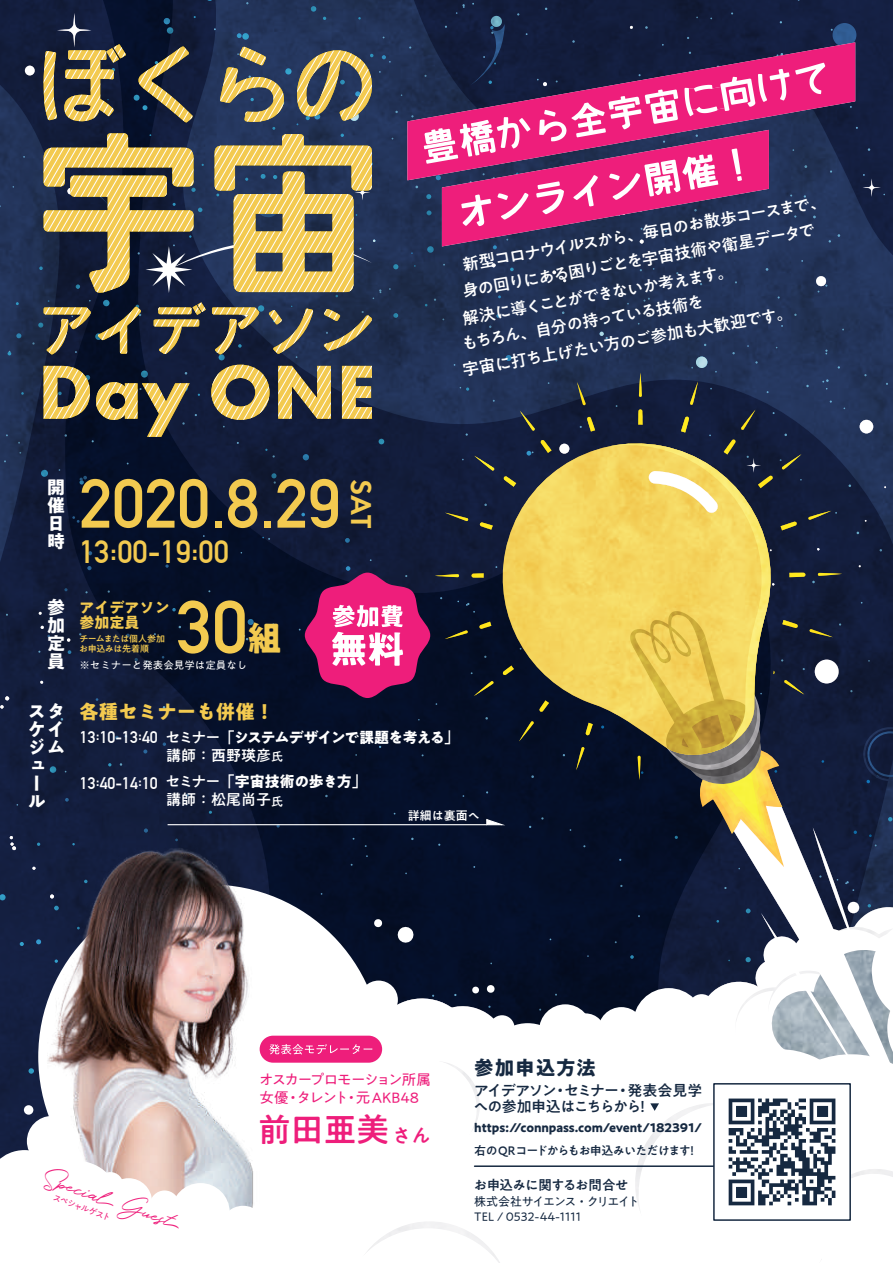
<style>
.page{position:relative;width:893px;height:1263px;background:#fff}
.page>*{position:absolute;margin:0;border:0;box-sizing:border-box;transform-origin:0 0}
.t1{font:700 73.5px "DIN Alternate";color:#f3ca50}
.t2{font:700 67.95px "DIN Alternate";color:#f3ca50}
.t3{font:500 32.85px "PA1 Gothic Std N";color:#ee1e7b}
.t4{font:700 31.65px "DIN Alternate";color:#f3ca50}
.t5{font:600 29.85px "Futura PT";color:#f3ca50}
.t6{font:26.4px "Holland";color:#ee1e7b}
.t7{font:700 19.5px "PA1 Gothic Std N";color:#f3ca50}
.t8{font:700 19.5px "PA1 Gothic Std N";letter-spacing:.05em;color:#162941}
.t9{font:700 18px/18px "PA1 Gothic Std N";color:#fff}
.t10{font:500 16.5px/26.4px "PA1 Gothic Std N";color:#fff}
.t11{font:700 16.5px "DIN Alternate";color:#fff}
.t12{font:500 15px/16.5px "PA1 Gothic Std N";letter-spacing:-.07em;color:#162941}
.t13{font:700 15px/18px "PA1 Gothic Std N";letter-spacing:-.055em;color:#fff}
.t14{font:500 15px/18px "PA1 Gothic Std N";color:#fff}
.t15{font:700 15px/15px "PA1 Gothic Std N";color:#f3ca50}
.t16{font:14.55px/18px "PA1 Gothic Std N";letter-spacing:-.075em;color:#ee1e7b}
.t17{font:500 13.5px "PA1 Gothic Std N";letter-spacing:-.04em;color:#162941}
.t18{font:700 12px "PA1 Gothic Std N";letter-spacing:-.005em;color:#162941}
.t19{font:12px/15px "PA1 Gothic Std N";letter-spacing:-.005em;color:#162941}
.t20{font:500 12px "PA1 Gothic Std N";letter-spacing:-.065em;color:#162941}
.t21{font:500 12px "PA1 Gothic Std N";color:#fff}
.t22{font:10.5px "PA1 Gothic Std N";color:#fff}
.t23{font:500 9px/10.5px "PA1 Gothic Std N";letter-spacing:-.045em;color:#f3ca50}
.t24{font:8.55px "PA1 Gothic Std N";color:#ee1e7b}
.s1{font-family:"PA1 Gothic Std N";font-size:34.05px}
.s2{font-weight:500}
.s3{font-weight:500;font-size:12px}
.s4{font-weight:700}
.s5{font-size:12px}
.s6{font-size:19.65px}
</style>
<div class="page">
<img style="left:0;top:0;width:893px;height:991px">
<div style="left:38px;top:884px;width:345px;height:345px;background:#fff;border-radius:50%"></div>
<img style="left:40px;top:846px;width:254px;height:145px">
<svg style="left:44px;top:437px;width:156px;height:5px"></svg>
<svg style="left:44px;top:354px;width:328px;height:83px;background:#5e594a"></svg>
<svg style="left:32px;top:13px;width:366px;height:341px;background:#5e5e55"></svg>
<svg style="left:486px;top:818px;width:23px;height:8px"></svg>
<hr style="left:168px;top:824px;width:319px;height:1px;background:#fff">
<svg style="left:374px;top:918px;width:9px;height:10px"></svg>
<svg style="left:397px;top:926px;width:17px;height:18px"></svg>
<svg style="left:407px;top:42px;width:448px;height:138px;background:#6d3062"></svg>
<svg style="left:689px;top:87px;width:36px;height:23px"></svg>
<svg style="left:655px;top:94px;width:19px;height:25px"></svg>
<svg style="left:411px;top:123px;width:358px;height:131px;background:#9f3f7b"></svg>
<div style="left:359px;top:980px;width:39px;height:39px;background:#fff;border-radius:50%"></div>
<svg style="left:0;top:991px;width:425px;height:261px"></svg>
<svg style="left:299px;top:559px;width:198px;height:146px;background:#622b54"></svg>
<svg style="left:425px;top:976px;width:320px;height:287px"></svg>
<svg style="left:745px;top:827px;width:148px;height:379px"></svg>
<div style="left:713px;top:1083px;width:138px;height:138px;border:2px solid #162941"></div>
<p class="t10" style="left:452px;top:255px;width:379px;text-indent:9px;rotate:-10deg">新型コロナウイルスから、毎日のお散歩コースまで、身の回りにある困りごとを宇宙技術や衛星データで解決に導くことができないか考えます。</p>
<p class="t10" style="left:456px;top:333px;width:336px;rotate:-10deg">もちろん、自分の持っている技術を<br>宇宙に打ち上げたい方のご参加も大歓迎です。</p>
<p class="t9" style="left:47px;top:480px;width:19px">開催日時</p>
<p class="t9" style="left:47px;top:600px;width:19px;text-align:justify">参加定員</p>
<p class="t9" style="left:28px;top:704px;width:38px">スタケイジムュ<br>ー<br>ル</p>
<h2 class="t2" style="left:79px;top:452px;width:263px">2020.8.29</h2>
<h3 class="t5" style="left:380px;top:479px;width:51px;rotate:90deg">SAT</h3>
<h3 class="t4" style="left:79px;top:527px;width:151px">13:00-19:00</h3>
<h1 class="t1" style="left:177px;top:571px;width:106px">30<span class="s1">組</span></h1>
<p class="t22" style="left:79px;top:659px;width:169px">※セミナーと発表会見学は定員なし</p>
<p class="t15" style="left:79px;top:602px;width:91px">アイデアソン参加定員</p>
<p class="t23" style="left:79px;top:634px;width:87px">チームまたは個人参加お申込みは先着順</p>
<p class="t7" style="left:79px;top:700px;width:197px">各種セミナーも併催！</p>
<p class="t11" style="left:80px;top:725px;width:79px">13:10-13:40</p>
<p class="t11" style="left:80px;top:771px;width:79px">13:40-14:10</p>
<p class="t13" style="left:165px;top:730px;width:295px"><span class="s2">セミナー「</span>システムデザインで課題を考える<span class="s2">」講師：西野瑛彦</span><span class="s3">氏</span></p>
<p class="t14" style="left:165px;top:774px;width:203px">セミナー「<span class="s4">宇宙技術の歩き方</span>」講師：松尾尚子<span class="s5">氏</span></p>
<p class="t21" style="left:408px;top:808px;width:73px">詳細は裏面へ</p>
<p class="t16" style="left:259px;top:1072px;width:173px">オスカープロモーション所属女優・タレント・元AKB48</p>
<h3 class="t3" style="left:258px;top:1110px;width:175px">前田亜美<span class="s6">さん</span></h3>
<p class="t8" style="left:474px;top:1055px;width:123px">参加申込方法</p>
<p class="t12" style="left:473px;top:1083px;width:230px">アイデアソン・セミナー・発表会見学への参加申込はこちらから！</p>
<p class="t20" style="left:474px;top:1143px;width:225px">右のQRコードからもお申込みいただけます！</p>
<p class="t18" style="left:474px;top:1120px;width:229px">https://connpass.com/event/182391/</p>
<h3 class="t6" style="left:50px;top:1158px;width:146px;rotate:19deg">Special Guest</h3>
<p class="t24" style="left:55px;top:1192px;width:63px;rotate:20deg">スペシャルゲスト</p>
<p class="t17" style="left:474px;top:1176px;width:156px">お申込みに関するお問合せ</p>
<p class="t19" style="left:474px;top:1194px;width:167px">株式会社サイエンス・クリエイト<br>TEL / 0532-44-1111</p>
</div>
